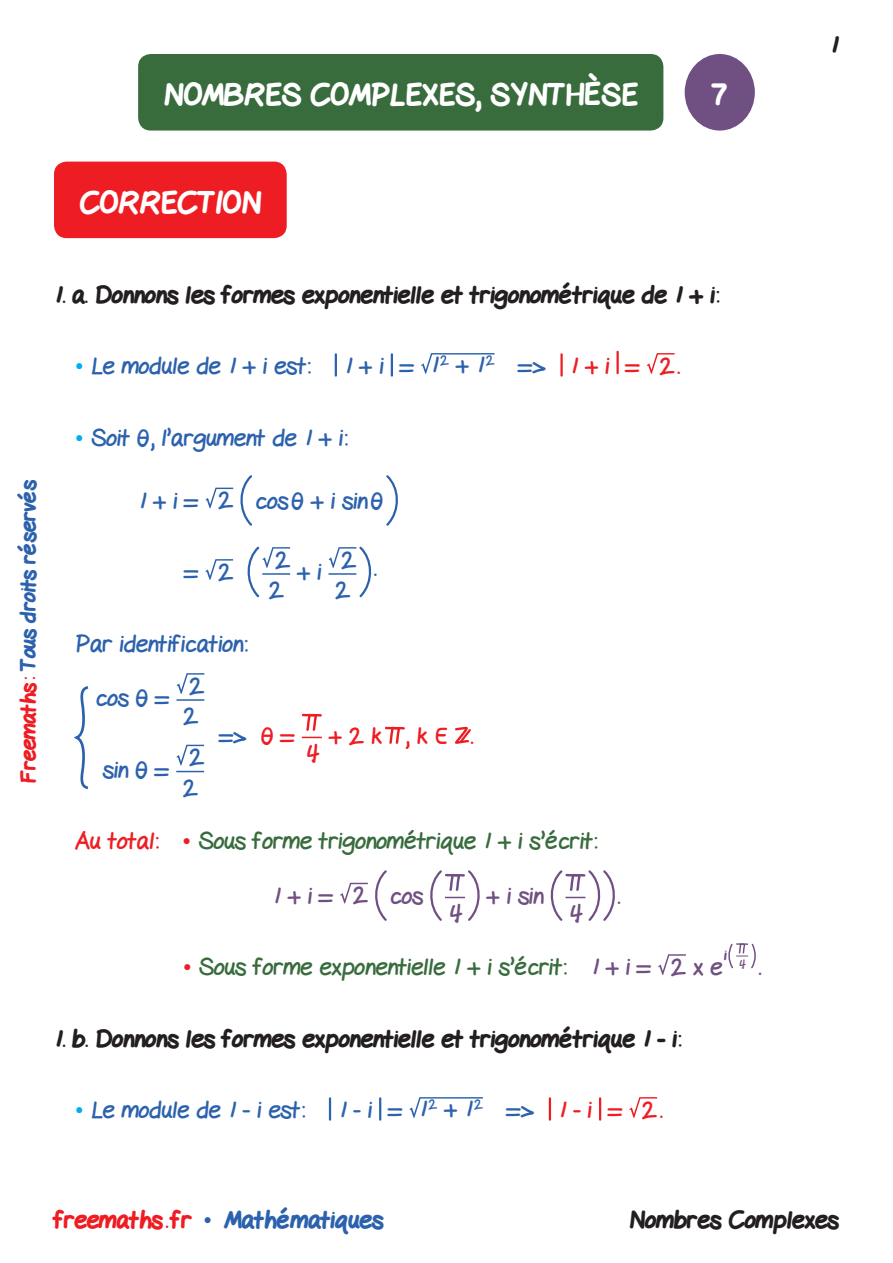
<style>
.page{position:relative;width:893px;height:1263px;background:#fff}
.page>*{position:absolute;margin:0;border:0;box-sizing:border-box;transform-origin:0 0}
.t1{font:800 30px "Gel Pen";color:#fff}
.Texte{font:24px/30.6px "Gel Pen";color:#2c62ad}
.Sous_titre{font:800 24px "Gel Pen";color:#231f20}
.Texte-2{font:24px "Gel Pen";color:#386c3d}
.t2{font:800 24px "Gel Pen";color:#2c62ad}
.Texte-3{font:24px "Gel Pen";color:#ee1d23}
.Texte-4{font:24px "Gel Pen";color:#704f83}
.t3{font:800 21px "Gel Pen";letter-spacing:-.01em;color:#2c62ad}
.Texte-5{font:800 13.95px "Gel Pen";color:#704f83}
.t4{font:12px "Gel Pen";color:#704f83}
.s1{font-family:"Times New Roman";color:#00aeef}
.s2{color:#2c62ad}
.s3{color:#ee1d23}
.s4{font-weight:800}
.s5{font-family:"Times New Roman";color:#ee1d23}
.s6{color:#704f83}
.s7{font-family:"Times New Roman";font-weight:400}
</style>
<div class="page">
<div style="left:54px;top:162px;width:233px;height:76px;background:#ee1d23;border-radius:13px"></div>
<div style="left:138px;top:54px;width:525px;height:77px;background:#386c3d;border-radius:13px"></div>
<div style="left:685px;top:54px;width:70px;height:77px;background:#704f83;border-radius:50%"></div>
<hr style="left:335px;top:354px;width:2px;height:22px;background:#2c62ad">
<hr style="left:391px;top:354px;width:2px;height:22px;background:#2c62ad">
<svg style="left:421px;top:353px;width:74px;height:21px"></svg>
<hr style="left:560px;top:354px;width:3px;height:22px;background:#ee1d23">
<hr style="left:616px;top:352px;width:3px;height:21px;background:#ee1d23">
<svg style="left:647px;top:353px;width:28px;height:21px"></svg>
<svg style="left:206px;top:475px;width:47px;height:51px"></svg>
<svg style="left:386px;top:475px;width:12px;height:51px"></svg>
<svg style="left:205px;top:559px;width:28px;height:21px"></svg>
<svg style="left:247px;top:546px;width:43px;height:52px"></svg>
<svg style="left:329px;top:546px;width:43px;height:52px"></svg>
<svg style="left:74px;top:686px;width:15px;height:104px"></svg>
<hr style="left:176px;top:699px;width:28px;height:2px;background:#2c62ad">
<svg style="left:177px;top:673px;width:27px;height:21px"></svg>
<svg style="left:302px;top:737px;width:20px;height:1px"></svg>
<svg style="left:302px;top:714px;width:20px;height:17px"></svg>
<svg style="left:385px;top:727px;width:20px;height:17px"></svg>
<svg style="left:455px;top:727px;width:16px;height:17px"></svg>
<svg style="left:176px;top:771px;width:28px;height:1px"></svg>
<svg style="left:176px;top:745px;width:28px;height:20px"></svg>
<svg style="left:340px;top:870px;width:47px;height:51px"></svg>
<svg style="left:430px;top:870px;width:50px;height:51px"></svg>
<svg style="left:550px;top:870px;width:65px;height:51px"></svg>
<svg style="left:658px;top:954px;width:28px;height:21px"></svg>
<svg style="left:728px;top:943px;width:28px;height:26px"></svg>
<hr style="left:329px;top:1098px;width:2px;height:22px;background:#2c62ad">
<hr style="left:379px;top:1098px;width:2px;height:22px;background:#2c62ad">
<svg style="left:409px;top:1097px;width:74px;height:21px"></svg>
<hr style="left:549px;top:1098px;width:2px;height:22px;background:#ee1d23">
<hr style="left:599px;top:1098px;width:2px;height:22px;background:#ee1d23">
<svg style="left:629px;top:1097px;width:28px;height:21px"></svg>
<p class="t1" style="left:164px;top:73px;width:476px">NOMBRES COMPLEXES, SYNTHÈSE</p>
<p class="t1" style="left:712px;top:72px;width:17px">7</p>
<p class="t1" style="left:80px;top:181px;width:183px">CORRECTION</p>
<p class="Sous_titre" style="left:54px;top:277px;width:667px">1. a. Donnons les formes exponentielle et trigonométrique de 1 + i:</p>
<p class="Texte" style="left:75px;top:348px;width:237px"><span class="s1">•</span> Le module de 1 + i est:</p>
<p class="Texte" style="left:344px;top:348px;width:71px">1 + i =</p>
<p class="Texte" style="left:430px;top:347px;width:66px">1<sup>2</sup> + 1<sup>2</sup></p>
<p class="Texte-3" style="left:519px;top:346px;width:123px"><span class="s2">=&gt;</span> 1 + i =</p>
<p class="Texte-3" style="left:659px;top:346px;width:22px">2.</p>
<p class="t3" style="left:13px;top:783px;width:305px;rotate:-90deg"><span class="s3">Freemaths:</span> Tous droits réservés</p>
<p class="Texte" style="left:75px;top:420px;width:274px"><span class="s1">•</span> Soit ݂, l’argument de 1 + i:</p>
<p class="Texte" style="left:138px;top:483px;width:62px">1 + i =</p>
<p class="Texte" style="left:218px;top:482px;width:16px">2</p>
<p class="Texte" style="left:255px;top:483px;width:130px">cos݂ + i sin݂</p>
<p class="Texte" style="left:185px;top:554px;width:15px">=</p>
<p class="Texte" style="left:218px;top:554px;width:16px">2</p>
<p class="Texte" style="left:269px;top:542px;width:23px">2<br>2</p>
<p class="Texte" style="left:297px;top:554px;width:25px">+ i</p>
<p class="Texte" style="left:335px;top:542px;width:23px">2<br>2</p>
<p class="Texte" style="left:374px;top:550px;width:4px">.</p>
<p class="Texte" style="left:75px;top:626px;width:174px">Par identification:</p>
<p class="Texte" style="left:95px;top:680px;width:75px">cos ݂ =</p>
<p class="Texte" style="left:183px;top:668px;width:23px">2<br>2</p>
<p class="Texte" style="left:219px;top:718px;width:77px">=&gt; <span class="s3">݂ =</span></p>
<p class="Texte-3" style="left:329px;top:716px;width:146px">+ 2 k , k ı <span class="s4">.</span></p>
<p class="Texte-3" style="left:305px;top:733px;width:16px">4</p>
<p class="Texte" style="left:183px;top:739px;width:23px">2<br>2</p>
<p class="Texte-2" style="left:75px;top:821px;width:524px"><span class="s3">Au total:</span> <span class="s5">•</span> Sous forme trigonométrique 1 + i s’écrit:</p>
<p class="Texte-4" style="left:273px;top:876px;width:62px">1 + i =</p>
<p class="Texte-4" style="left:353px;top:875px;width:16px">2</p>
<p class="Texte-4" style="left:390px;top:876px;width:35px">cos</p>
<p class="Texte-4" style="left:448px;top:893px;width:16px">4</p>
<p class="Texte" style="left:103px;top:752px;width:68px">sin ݂ =</p>
<p class="Texte-4" style="left:487px;top:876px;width:58px">+ i sin</p>
<p class="Texte-4" style="left:568px;top:893px;width:16px">4</p>
<p class="Texte-4" style="left:618px;top:876px;width:4px">.</p>
<p class="Texte-5" style="left:724px;top:945px;width:4px">i</p>
<p class="Texte-2" style="left:183px;top:947px;width:470px"><span class="s5">•</span> Sous forme exponentielle 1 + i s’écrit: <span class="s6">1 + i =</span></p>
<p class="Texte-4" style="left:671px;top:947px;width:53px">2 x e</p>
<p class="t4" style="left:738px;top:954px;width:9px">4</p>
<p class="Texte-4" style="left:759px;top:947px;width:4px">.</p>
<p class="Sous_titre" style="left:54px;top:1021px;width:629px">1. b. Donnons les formes exponentielle et trigonométrique 1 - i:</p>
<p class="Texte" style="left:75px;top:1092px;width:231px"><span class="s1">•</span> Le module de 1 - i est:</p>
<p class="Texte" style="left:338px;top:1092px;width:65px">1 - i =</p>
<p class="Texte" style="left:419px;top:1091px;width:66px">1<sup>2</sup> + 1<sup>2</sup></p>
<p class="Texte-3" style="left:507px;top:1090px;width:117px"><span class="s2">=&gt;</span> 1 - i =</p>
<p class="Texte-3" style="left:642px;top:1090px;width:22px">2.</p>
<p class="Sous_titre" style="left:830px;top:27px;width:10px">1</p>
<p class="t2" style="left:54px;top:1202px;width:331px"><span class="s3">freemaths . fr</span> <span class="s7">•</span> Mathématiques</p>
<p class="Sous_titre" style="left:629px;top:1202px;width:211px">Nombres Complexes</p>
</div>
